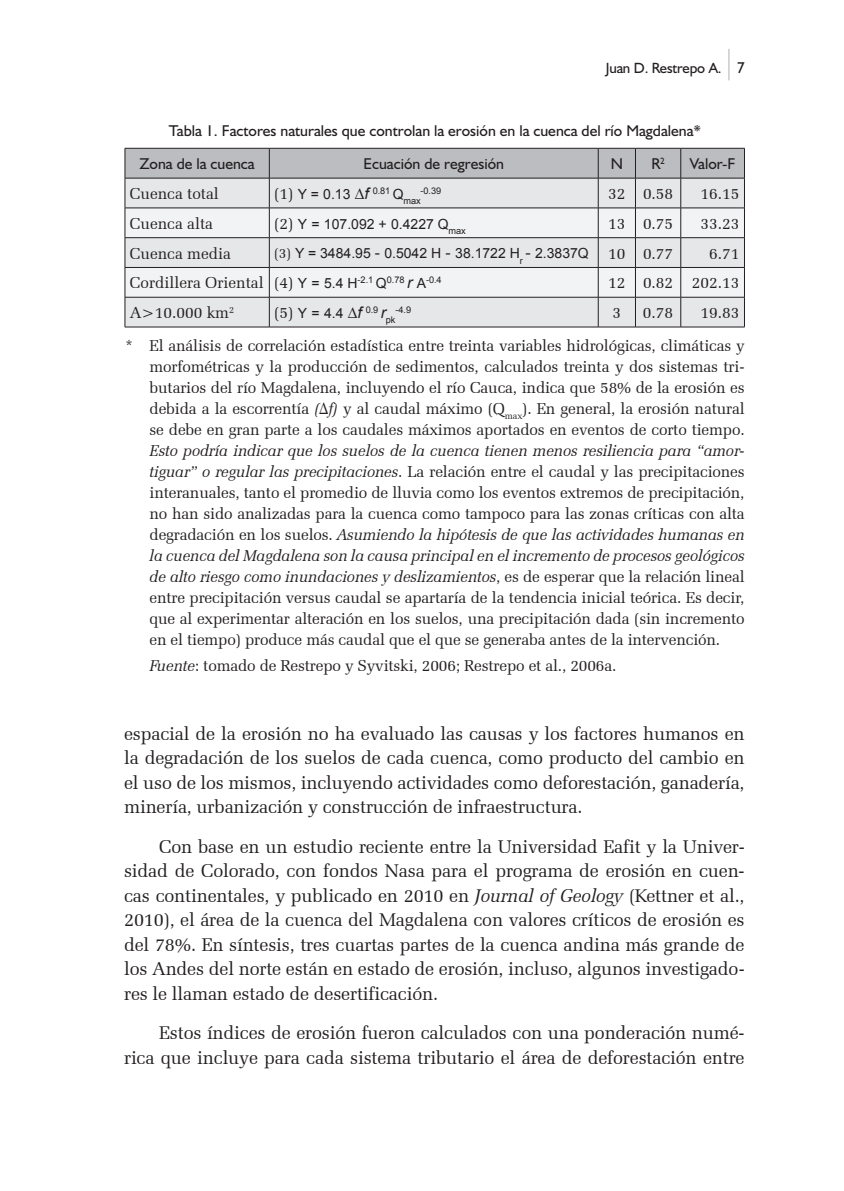
<style>
.page{position:relative;width:844px;height:1191px;background:#fff}
.page>*{position:absolute;margin:0;border:0;box-sizing:border-box;transform-origin:0 0}
.t1{font:18.38px/24.5px "Zapf Elliptical 711 BT";letter-spacing:-.01em;color:#231f20;text-align:justify}
.t2{font:15.75px/21px "Zapf Elliptical 711 BT";letter-spacing:-.01em;color:#231f20;text-align:justify}
.t3{font:15.75px/33.1px "Humanist 521 BT";color:#231f20}
.t4{font:14.88px "Humanist 521 BT";letter-spacing:-.01em;color:#231f20}
.t5{font:14px "Arial";color:#231f20}
.t6{font:9.1px "Arial";color:#231f20}
.s1{font-weight:300;font-size:31.5px;color:#939598}
.s2{font-size:15.75px}
.s3{font-family:"Zapf Elliptical 711 BT";font-size:15.75px}
.s4{font-style:italic;font-size:15.75px}
.s5{font-family:"Zapf Elliptical 711 BT"}
.s6{font-family:"Arial";font-size:14px}
.s7{font-family:"Arial";font-style:italic}
.s8{font-style:italic}
</style>
<div class="page">
<div style="left:126px;top:149px;width:618px;height:29px;background:#bcbdc0"></div>
<div style="left:126px;top:179px;width:618px;height:148px;background:#e6e7e9"></div>
<svg style="left:126px;top:209px;width:618px;height:88px;fill:#f2f3f4"></svg>
<hr style="left:125px;top:148px;width:144px;height:1px;background:#231f20">
<hr style="left:125px;top:148px;width:1px;height:30px;background:#231f20">
<hr style="left:269px;top:148px;width:329px;height:1px;background:#231f20">
<hr style="left:269px;top:148px;width:1px;height:30px;background:#231f20">
<hr style="left:598px;top:148px;width:37px;height:1px;background:#231f20">
<hr style="left:597px;top:148px;width:1px;height:30px;background:#231f20">
<hr style="left:635px;top:148px;width:45px;height:1px;background:#231f20">
<hr style="left:635px;top:148px;width:1px;height:30px;background:#231f20">
<hr style="left:680px;top:148px;width:64px;height:1px;background:#231f20">
<hr style="left:680px;top:148px;width:1px;height:30px;background:#231f20">
<hr style="left:744px;top:148px;width:1px;height:30px;background:#231f20">
<hr style="left:125px;top:178px;width:144px;height:1px;background:#231f20">
<hr style="left:125px;top:178px;width:1px;height:30px;background:#231f20">
<hr style="left:269px;top:178px;width:329px;height:1px;background:#231f20">
<hr style="left:269px;top:178px;width:1px;height:30px;background:#231f20">
<hr style="left:598px;top:178px;width:37px;height:1px;background:#231f20">
<hr style="left:597px;top:178px;width:1px;height:30px;background:#231f20">
<hr style="left:635px;top:178px;width:45px;height:1px;background:#231f20">
<hr style="left:635px;top:178px;width:1px;height:30px;background:#231f20">
<hr style="left:680px;top:178px;width:64px;height:1px;background:#231f20">
<hr style="left:680px;top:178px;width:1px;height:30px;background:#231f20">
<hr style="left:744px;top:178px;width:1px;height:30px;background:#231f20">
<hr style="left:125px;top:208px;width:144px;height:1px;background:#231f20">
<hr style="left:269px;top:208px;width:329px;height:1px;background:#231f20">
<hr style="left:598px;top:208px;width:37px;height:1px;background:#231f20">
<hr style="left:635px;top:208px;width:45px;height:1px;background:#231f20">
<hr style="left:680px;top:208px;width:64px;height:1px;background:#231f20">
<hr style="left:125px;top:237px;width:144px;height:1px;background:#231f20">
<hr style="left:269px;top:237px;width:329px;height:1px;background:#231f20">
<hr style="left:598px;top:237px;width:37px;height:1px;background:#231f20">
<hr style="left:635px;top:237px;width:45px;height:1px;background:#231f20">
<hr style="left:680px;top:237px;width:64px;height:1px;background:#231f20">
<hr style="left:125px;top:267px;width:144px;height:1px;background:#231f20">
<svg style="left:125px;top:208px;width:1px;height:89px"></svg>
<hr style="left:269px;top:267px;width:329px;height:1px;background:#231f20">
<svg style="left:269px;top:208px;width:1px;height:89px"></svg>
<hr style="left:598px;top:267px;width:37px;height:1px;background:#231f20">
<svg style="left:597px;top:208px;width:1px;height:89px"></svg>
<hr style="left:635px;top:267px;width:45px;height:1px;background:#231f20">
<svg style="left:635px;top:208px;width:1px;height:89px"></svg>
<hr style="left:680px;top:267px;width:64px;height:1px;background:#231f20">
<svg style="left:680px;top:208px;width:1px;height:89px"></svg>
<svg style="left:744px;top:208px;width:1px;height:89px"></svg>
<hr style="left:125px;top:297px;width:144px;height:1px;background:#231f20">
<hr style="left:125px;top:297px;width:1px;height:30px;background:#231f20">
<hr style="left:269px;top:297px;width:329px;height:1px;background:#231f20">
<hr style="left:269px;top:297px;width:1px;height:30px;background:#231f20">
<hr style="left:598px;top:297px;width:37px;height:1px;background:#231f20">
<hr style="left:597px;top:297px;width:1px;height:30px;background:#231f20">
<hr style="left:635px;top:297px;width:45px;height:1px;background:#231f20">
<hr style="left:635px;top:297px;width:1px;height:30px;background:#231f20">
<hr style="left:680px;top:297px;width:64px;height:1px;background:#231f20">
<hr style="left:680px;top:297px;width:1px;height:30px;background:#231f20">
<hr style="left:744px;top:297px;width:1px;height:30px;background:#231f20">
<hr style="left:125px;top:327px;width:144px;height:1px;background:#231f20">
<hr style="left:269px;top:327px;width:329px;height:1px;background:#231f20">
<hr style="left:598px;top:327px;width:37px;height:1px;background:#231f20">
<hr style="left:635px;top:327px;width:45px;height:1px;background:#231f20">
<hr style="left:680px;top:327px;width:64px;height:1px;background:#231f20">
<p class="t4" style="left:605px;top:59px;width:140px">Juan D. Restrepo A. <span class="s1">|</span> <span class="s2">7</span></p>
<p class="t3" style="left:139px;top:114px;width:562px;text-indent:29px">Tabla 1. Factores naturales que controlan la erosión en la cuenca del río Magdalena*<br>Zona de la cuenca</p>
<p class="t3" style="left:363px;top:147px;width:142px">Ecuación de regresión</p>
<p class="t3" style="left:610px;top:147px;width:14px">N</p>
<p class="t3" style="left:651px;top:147px;width:15px">R<sup>2</sup></p>
<p class="t3" style="left:689px;top:147px;width:47px">Valor-F</p>
<p class="t2" style="left:130px;top:183px;width:90px">Cuenca total</p>
<p class="t5" style="left:274px;top:185px;width:148px"><span class="s3">(1)</span> Y = 0.13 <span class="s2">∆</span><span class="s4">f</span> <sup>0.81</sup> Q<sub>max</sub></p>
<p class="t6" style="left:420px;top:185px;width:22px">-0.39</p>
<p class="t2" style="left:608px;top:183px;width:67px">32 0.58</p>
<p class="t2" style="left:700px;top:183px;width:40px">16.15</p>
<p class="t2" style="left:130px;top:213px;width:85px">Cuenca alta</p>
<p class="t5" style="left:274px;top:215px;width:193px"><span class="s3">(2)</span> Y = 107.092 + 0.4227 Q<sub>max</sub></p>
<p class="t2" style="left:608px;top:213px;width:67px">13 0.75</p>
<p class="t2" style="left:700px;top:213px;width:40px">33.23</p>
<p class="t2" style="left:130px;top:242px;width:102px">Cuenca media</p>
<p class="t5" style="left:274px;top:244px;width:400px"><span class="s5">(3)</span> Y = 3484.95 <span class="s2">-</span> 0.5042 H <span class="s2">-</span> 38.1722 H<sub>r</sub> <span class="s2">-</span> 2.3837Q <span class="s3">10 0.77</span></p>
<p class="t2" style="left:709px;top:242px;width:32px">6.71</p>
<p class="t2" style="left:130px;top:272px;width:313px">Cordillera Oriental (4) <span class="s6">Y = 5.4 H</span><sup>-2.1</sup> <span class="s6">Q</span><sup>0.78</sup> <span class="s7">r</span> <span class="s6">A</span><sup>-0.4</sup></p>
<p class="t2" style="left:608px;top:272px;width:133px">12 0.82 202.13</p>
<p class="t2" style="left:130px;top:302px;width:106px">A&gt;10.000 km<sup>2</sup></p>
<p class="t5" style="left:274px;top:304px;width:123px"><span class="s3">(5)</span> Y = 4.4 <span class="s2">∆</span><span class="s4">f</span> <sup>0.9</sup> <span class="s4">r</span><sub>pk</sub></p>
<p class="t6" style="left:395px;top:304px;width:17px">-4.9</p>
<p class="t2" style="left:612px;top:302px;width:10px">3</p>
<p class="t2" style="left:642px;top:302px;width:32px">0.78</p>
<p class="t2" style="left:125px;top:296px;width:621px;line-height:33.1px;text-indent:575px">19.83 * El análisis de correlación estadística entre treinta variables hidrológicas, climáticas y</p>
<p class="t2" style="left:149px;top:356px;width:596px">morfométricas y la producción de sedimentos, calculados treinta y dos sistemas tri&shy;butarios del río Magdalena, incluyendo el río Cauca, indica que 58% de la erosión es debida a la escorrentía <span class="s8">(</span>∆<span class="s8">f)</span> y al caudal máximo (Q<sub>max</sub>). En general, la erosión natural se debe en gran parte a los caudales máximos aportados en eventos de corto tiempo.</p>
<p class="t2" style="left:149px;top:440px;width:596px"><span class="s8">Esto podría indicar que los suelos de la cuenca tienen menos resiliencia para “amor&shy;tiguar” o regular las precipitaciones</span>. La relación entre el caudal y las precipitaciones interanuales, tanto el promedio de lluvia como los eventos extremos de precipitación, no han sido analizadas para la cuenca como tampoco para las zonas críticas con alta degradación en los suelos. <span class="s8">Asumiendo la hipótesis de que las actividades humanas en la cuenca del Magdalena son la causa principal en el incremento de procesos geológicos de alto riesgo como inundaciones y deslizamientos</span>, es de esperar que la relación lineal entre precipitación versus caudal se apartaría de la tendencia inicial teórica. Es decir, que al experimentar alteración en los suelos, una precipitación dada (sin incremento en el tiempo) produce más caudal que el que se generaba antes de la intervención.</p>
<p class="t2" style="left:149px;top:655px;width:468px"><span class="s8">Fuente</span>: tomado de Restrepo y Syvitski, 2006; Restrepo et al., 2006a.</p>
<p class="t1" style="left:124px;top:721px;width:622px">espacial de la erosión no ha evaluado las causas y los factores humanos en la degradación de los suelos de cada cuenca, como producto del cambio en el uso de los mismos, incluyendo actividades como deforestación, ganadería, minería, urbanización y construcción de infraestructura.</p>
<p class="t1" style="left:124px;top:834px;width:622px;text-indent:35px">Con base en un estudio reciente entre la Universidad Eafit y la Univer&shy;sidad de Colorado, con fondos Nasa para el programa de erosión en cuen&shy;cas continentales, y publicado en 2010 en <span class="s8">Journal of Geology</span> (Kettner et al., 2010), el área de la cuenca del Magdalena con valores críticos de erosión es del 78%. En síntesis, tres cuartas partes de la cuenca andina más grande de los Andes del norte están en estado de erosión, incluso, algunos investigado&shy;res le llaman estado de desertificación.</p>
<p class="t1" style="left:124px;top:1020px;width:622px;text-align:right">Estos índices de erosión fueron calculados con una ponderación numé&shy;rica que incluye para cada sistema tributario el área de deforestación entre</p>
</div>
